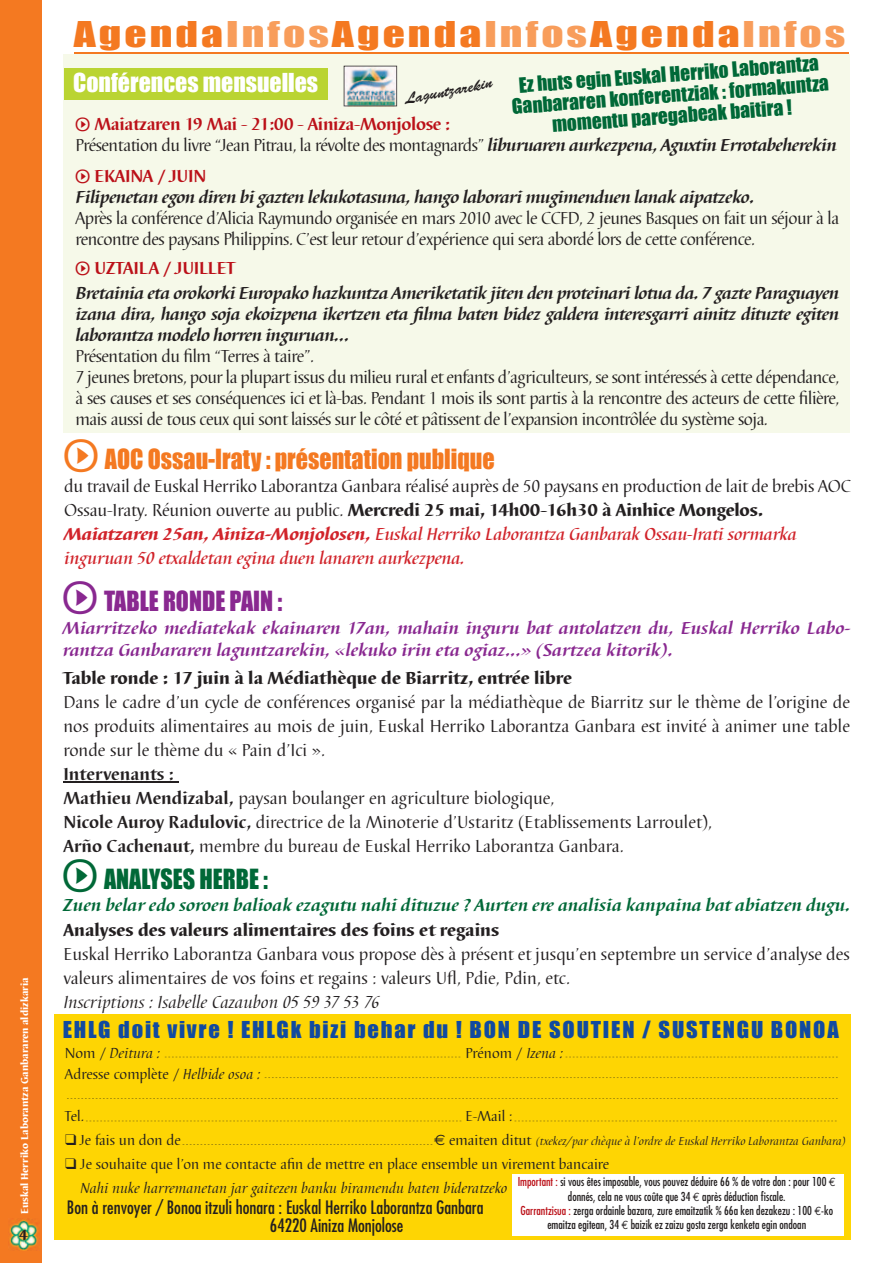
<style>
.page{position:relative;width:893px;height:1263px;background:#fff}
.page>*{position:absolute;margin:0;border:0;box-sizing:border-box;transform-origin:0 0}
.t1{font:32.7px "Impact";letter-spacing:.07em;color:#f47921;scale:1.33 1}
.t2{font:25.5px "Impact";color:#f47921;scale:.94 1}
.t3{font:25.5px "Impact";color:#892890;scale:.94 1}
.t4{font:25.5px "Impact";color:#006837;scale:.94 1}
.t5{font:24px "Impact";color:#fff}
.t6{font:21.3px "Impact";letter-spacing:.08em;color:#114aa0;scale:1.05 1}
.t7{font:19.35px/20.9px "Impact";color:#006837;text-align:center}
.t8{font:18px/21px "Barbedor T";letter-spacing:-.03em;color:#231f20}
.t9{font:18px/24px "Barbedor T";color:#231f20}
.t10{font:18px/24px "Barbedor T";letter-spacing:-.01em;color:#231f20}
.t11{font:italic 700 18px/21px "Barbedor T";letter-spacing:-.03em;color:#231f20;text-align:justify}
.t12{font:italic 700 18px/22.5px "Barbedor T";color:#892890}
.t13{font:800 18px "Barbedor T";color:#231f20}
.t14{font:italic 700 18px "Barbedor T";color:#006837}
.t15{font:condensed 18px/18px "Futura";color:#231f20}
.t16{font:700 18px "Barbedor T";letter-spacing:-.02em;color:#bb1018}
.t17{font:italic 18px "Barbedor T";color:#231f20}
.t18{font:15.75px "Brush Script";color:#231f20}
.t19{font:15px/24px "Barbedor T";color:#231f20}
.t20{font:italic 15px "Barbedor T";color:#231f20}
.t21{font:800 15px "Barbedor T";color:#231f20}
.t22{font:condensed 12px/14.4px "Futura";color:#231f20;text-align:center}
.t23{font:italic 12px "Barbedor T";color:#231f20}
.t24{font:800 10.5px "Barbedor T";color:#fff}
.s1{color:#f89d5b}
.s2{font-family:"Bienvenue Picto Beta";font-weight:400;font-size:15.75px}
.s3{font-weight:700;font-style:italic}
.s4{font-family:"Bienvenue Picto Beta";font-size:37.5px}
.s5{font-weight:800}
.s6{font-weight:800;font-style:italic;color:#d1232a}
.s7{font-weight:500;font-style:italic;color:#d1232a}
.s8{font-weight:700}
.s9{font-style:normal}
.s10{font-style:italic}
.s11{font-family:"Euro Sans";font-style:normal;font-size:15px}
.s12{font-style:normal;font-size:15px}
.s13{color:#bb1018}
.s14{font-family:"Euro Mono";font-stretch:normal}
</style>
<div class="page">
<div style="left:54px;top:1014px;width:796px;height:226px;background:#fed503"></div>
<svg style="left:165px;top:1057px;width:295px;height:1px"></svg>
<svg style="left:566px;top:1057px;width:272px;height:1px"></svg>
<svg style="left:67px;top:1098px;width:771px;height:1px"></svg>
<svg style="left:86px;top:1121px;width:375px;height:1px"></svg>
<svg style="left:183px;top:1144px;width:249px;height:1px"></svg>
<svg style="left:514px;top:1121px;width:323px;height:1px"></svg>
<div style="left:512px;top:1174px;width:331px;height:61px;background:#fff"></div>
<div style="left:0;top:0;width:41px;height:1263px;background:#f47921"></div>
<img style="left:9px;top:1219px;width:29px;height:31px">
<hr style="left:74px;top:52px;width:775px;height:2px;background:#f47921">
<div style="left:64px;top:54px;width:786px;height:378px;background:#f6f9e9"></div>
<div style="left:64px;top:68px;width:264px;height:31px;background:#bad432"></div>
<img style="left:344px;top:66px;width:53px;height:40px">
<hr style="left:63px;top:781px;width:115px;height:2px;background:#231f20">
<p class="t24" style="left:19px;top:1214px;width:239px;rotate:-90deg">Euskal Herriko Laborantza Ganbararen aldizkaria</p>
<p class="t21" style="left:19px;top:1226px;width:11px">4</p>
<h1 class="t1" style="left:74px;top:14px;width:582px">Agenda<span class="s1">Infos</span>Agenda<span class="s1">Infos</span>Agenda<span class="s1">Infos</span></h1>
<h3 class="t5" style="left:73px;top:68px;width:246px">Conférences mensuelles</h3>
<p class="t7" style="left:510px;top:75px;width:319px;rotate:-4deg">Ez huts egin Euskal Herriko Laborantza<br>Ganbararen konferentziak : formakuntza momentu paregabeak baitira !</p>
<p class="t18" style="left:403px;top:90px;width:91px;rotate:-11deg">Laguntzarekin</p>
<p class="t16" style="left:75px;top:113px;width:376px"><span class="s2">S</span> Maiatzaren 19 Mai - 21:00 - Ainiza-Monjolose :</p>
<p class="t8" style="left:75px;top:135px;width:763px">Présentation du livre “Jean Pitrau, la révolte des montagnards” <span class="s3">liburuaren aurkezpena, Aguxtin Errotabeherekin</span></p>
<p class="t16" style="left:75px;top:165px;width:133px"><span class="s2">S</span> EKAINA / JUIN</p>
<p class="t11" style="left:75px;top:187px;width:680px">Filipenetan egon diren bi gazten lekukotasuna, hango laborari mugimenduen lanak aipatzeko.</p>
<p class="t8" style="left:75px;top:208px;width:765px">Après la conférence d’Alicia Raymundo organisée en mars 2010 avec le CCFD, 2 jeunes Basques on fait un séjour à la rencontre des paysans Philippins. C’est leur retour d’expérience qui sera abordé lors de cette conférence.</p>
<p class="t16" style="left:75px;top:257px;width:161px"><span class="s2">S</span> UZTAILA / JUILLET</p>
<p class="t11" style="left:75px;top:283px;width:765px">Bretainia eta orokorki Europako hazkuntza Ameriketatik jiten den proteinari lotua da. 7 gazte Paraguayen izana dira, hango soja ekoizpena ikertzen eta filma baten bidez galdera interesgarri ainitz dituzte egiten laborantza modelo horren inguruan…</p>
<p class="t8" style="left:75px;top:346px;width:765px">Présentation du film “Terres à taire”.<br>7 jeunes bretons, pour la plupart issus du milieu rural et enfants d’agriculteurs, se sont intéressés à cette dépendance, à ses causes et ses conséquences ici et là-bas. Pendant 1 mois ils sont partis à la rencontre des acteurs de cette filière, mais aussi de tous ceux qui sont laissés sur le côté et pâtissent de l’expansion incontrôlée du système soja.</p>
<h2 class="t2" style="left:64px;top:444px;width:460px"><span class="s4">S</span> AOC Ossau-Iraty : présentation publique</h2>
<p class="t10" style="left:64px;top:475px;width:788px">du travail de Euskal Herriko Laborantza Ganbara réalisé auprès de 50 paysans en production de lait de brebis AOC Ossau-Iraty. Réunion ouverte au public. <span class="s5">Mercredi 25 mai, 14h00-16h30 à Ainhice Mongelos.<br></span><span class="s6">Maiatzaren 25an, Ainiza-Monjolosen,</span> <span class="s7">Euskal Herriko Laborantza Ganbarak Ossau-Irati sormarka inguruan 50 etxaldetan egina duen lanaren aurkezpena.</span></p>
<h2 class="t3" style="left:63px;top:585px;width:235px"><span class="s4">S</span> TABLE RONDE PAIN :</h2>
<p class="t12" style="left:63px;top:617px;width:789px">Miarritzeko mediatekak ekainaren 17an, mahain inguru bat antolatzen du, Euskal Herriko Labo&shy;rantza Ganbararen laguntzarekin, «lekuko irin eta ogiaz...» (Sartzea kitorik).</p>
<p class="t13" style="left:63px;top:667px;width:510px">Table ronde : 17 juin à la Médiathèque de Biarritz, entrée libre</p>
<p class="t8" style="left:63px;top:690px;width:788px;line-height:24px;text-align:justify">Dans le cadre d’un cycle de conférences organisé par la médiathèque de Biarritz sur le thème de l’origine de nos produits alimentaires au mois de juin, Euskal Herriko Laborantza Ganbara est invité à animer une table ronde sur le thème du « Pain d’Ici ».</p>
<p class="t9" style="left:63px;top:762px;width:650px"><span class="s8">Intervenants :<br>Mathieu Mendizabal,</span> paysan boulanger en agriculture biologique,<br><span class="s8">Nicole Auroy Radulovic,</span> directrice de la Minoterie d’Ustaritz (Etablissements Larroulet), <span class="s8">Arño Cachenaut,</span> membre du bureau de Euskal Herriko Laborantza Ganbara.</p>
<h2 class="t4" style="left:63px;top:863px;width:220px"><span class="s4">S</span> ANALYSES HERBE :</h2>
<p class="t14" style="left:63px;top:895px;width:789px">Zuen belar edo soroen balioak ezagutu nahi dituzue ? Aurten ere analisia kanpaina bat abiatzen dugu.</p>
<p class="t13" style="left:63px;top:920px;width:437px">Analyses des valeurs alimentaires des foins et regains</p>
<p class="t9" style="left:63px;top:942px;width:788px">Euskal Herriko Laborantza Ganbara vous propose dès à présent et jusqu’en septembre un service d’analyse des valeurs alimentaires de vos foins et regains : valeurs Ufl, Pdie, Pdin, etc.</p>
<p class="t17" style="left:63px;top:992px;width:318px">Inscriptions : Isabelle Cazaubon 05 59 37 53 76</p>
<p class="t6" style="left:63px;top:1016px;width:740px">EHLG doit vivre ! EHLGk bizi behar du ! BON DE SOUTIEN / SUSTENGU BONOA</p>
<p class="t20" style="left:65px;top:1044px;width:97px"><span class="s9">Nom /</span> Deitura :</p>
<p class="t19" style="left:465px;top:1041px;width:99px">Prénom / <span class="s10">Izena :</span></p>
<p class="t19" style="left:65px;top:1062px;width:197px">Adresse complète / <span class="s10">Helbide osoa :</span></p>
<p class="t19" style="left:65px;top:1104px;width:21px">Tel.</p>
<p class="t19" style="left:465px;top:1104px;width:49px">E-Mail :</p>
<p class="t19" style="left:65px;top:1128px;width:117px">❑ Je fais un don de</p>
<p class="t23" style="left:434px;top:1134px;width:414px"><span class="s11">€</span> <span class="s12">emaiten ditut</span> (txekez/par chèque à l’ordre de Euskal Herriko Laborantza Ganbara)</p>
<p class="t19" style="left:80px;top:1152px;width:531px;text-indent:-15px">❑ Je souhaite que l’on me contacte afin de mettre en place ensemble un virement bancaire<br><span class="s10">Nahi nuke harremanetan jar gaitezen banku biramendu baten bideratzeko</span></p>
<p class="t15" style="left:270px;top:1198px;width:215px;text-indent:-203px">Bon à renvoyer / Bonoa itzuli honara : Euskal Herriko Laborantza Ganbara<br>64220 Ainiza Monjolose</p>
<p class="t22" style="left:518px;top:1174px;width:320px"><span class="s13">Important :</span> si vous êtes imposable, vous pouvez déduire 66 % de votre don : pour 100 <span class="s14">€ </span>donnés, cela ne vous coûte que 34 <span class="s14">€</span> après déduction fiscale.<br><span class="s13">Garrantzisua :</span> zerga ordainle bazara, zure emaitzatik % 66a ken dezakezu : 100 <span class="s14">€</span>-ko emaitza egitean, 34 <span class="s14">€</span> baizik ez zaizu gosta zerga kenketa egin ondoan</p>
</div>
